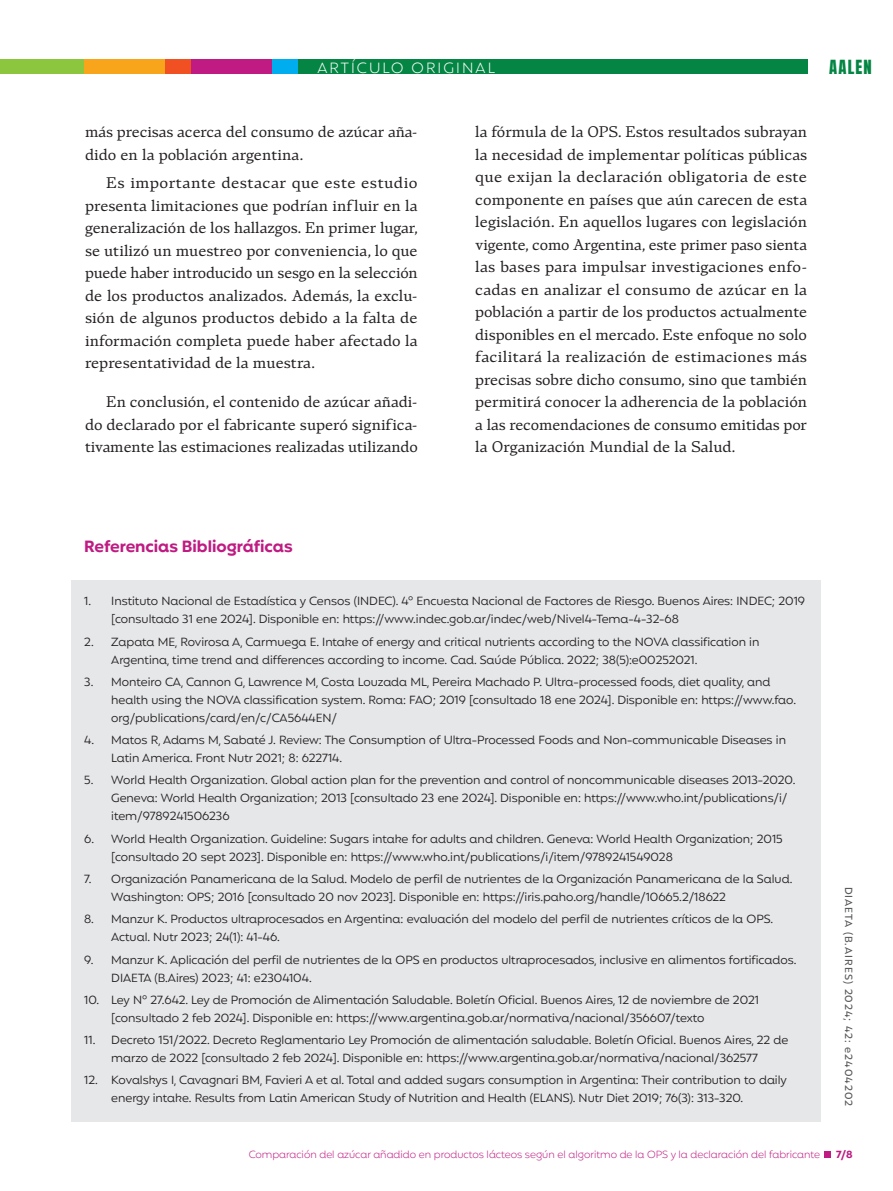
<style>
.page{position:relative;width:893px;height:1191px;background:#fff}
.page>*{position:absolute;margin:0;border:0;box-sizing:border-box;transform-origin:0 0}
.t1{font:16.65px "Anton";letter-spacing:.075em;color:#058544}
.t2{font:700 16.5px "Mangueira";color:#bf1b82}
.t3{font:15px/22.5px "Teramo Txt Rg";letter-spacing:-.005em;color:#231f20;text-align:justify}
.t4{font:300 15px "Mangueira";letter-spacing:.14em;color:#fff}
.t5{font:12px/18px "Mangueira";color:#231f20}
.t6{font:300 10.5px "Mangueira";color:#bf1b82}
.t7{font:500 10.5px "Mangueira";letter-spacing:.1em;color:#57585a}
.t8{font:700 10.5px "Mangueira";color:#bf1b82}
</style>
<div class="page">
<div style="left:1px;top:60px;width:807px;height:14px;background:#058544"></div>
<div style="left:0;top:60px;width:84px;height:14px;background:#8bc63e"></div>
<div style="left:84px;top:60px;width:82px;height:14px;background:#f9a51b"></div>
<div style="left:166px;top:60px;width:25px;height:14px;background:#f15122"></div>
<div style="left:191px;top:60px;width:82px;height:14px;background:#bf1b82"></div>
<div style="left:273px;top:60px;width:25px;height:14px;background:#00aeef"></div>
<div style="left:824px;top:1151px;width:7px;height:7px;background:#bf1b82"></div>
<div style="left:72px;top:580px;width:749px;height:62px;background:#e6e7e9"></div>
<div style="left:72px;top:620px;width:749px;height:62px;background:#e6e7e9"></div>
<div style="left:72px;top:661px;width:749px;height:80px;background:#e6e7e9"></div>
<div style="left:72px;top:719px;width:749px;height:62px;background:#e6e7e9"></div>
<div style="left:72px;top:759px;width:749px;height:80px;background:#e6e7e9"></div>
<div style="left:72px;top:817px;width:749px;height:62px;background:#e6e7e9"></div>
<div style="left:72px;top:858px;width:749px;height:62px;background:#e6e7e9"></div>
<div style="left:72px;top:898px;width:749px;height:62px;background:#e6e7e9"></div>
<div style="left:72px;top:938px;width:749px;height:62px;background:#e6e7e9"></div>
<div style="left:72px;top:978px;width:749px;height:62px;background:#e6e7e9"></div>
<div style="left:72px;top:1019px;width:749px;height:62px;background:#e6e7e9"></div>
<div style="left:72px;top:1059px;width:749px;height:62px;background:#e6e7e9"></div>
<p class="t4" style="left:317px;top:58px;width:179px">ARTÍCULO ORIGINAL</p>
<p class="t3" style="left:85px;top:120px;width:334px">más precisas acerca del consumo de azúcar aña&shy;dido en la población argentina.</p>
<p class="t3" style="left:85px;top:171px;width:334px;text-indent:21px">Es importante destacar que este estudio presenta limitaciones que podrían influir en la generalización de los hallazgos. En primer lugar, se utilizó un muestreo por conveniencia, lo que puede haber introducido un sesgo en la selección de los productos analizados. Además, la exclu&shy;sión de algunos productos debido a la falta de información completa puede haber afectado la representatividad de la muestra.</p>
<p class="t3" style="left:85px;top:390px;width:334px;text-indent:21px">En conclusión, el contenido de azúcar añadi&shy;do declarado por el fabricante superó significa&shy;tivamente las estimaciones realizadas utilizando</p>
<p class="t3" style="left:475px;top:120px;width:333px">la fórmula de la OPS. Estos resultados subrayan la necesidad de implementar políticas públicas que exijan la declaración obligatoria de este componente en países que aún carecen de esta legislación. En aquellos lugares con legislación vigente, como Argentina, este primer paso sienta las bases para impulsar investigaciones enfo&shy;cadas en analizar el consumo de azúcar en la población a partir de los productos actualmente disponibles en el mercado. Este enfoque no solo facilitará la realización de estimaciones más precisas sobre dicho consumo, sino que también permitirá conocer la adherencia de la población a las recomendaciones de consumo emitidas por la Organización Mundial de la Salud.</p>
<h1 class="t1" style="left:829px;top:58px;width:44px">AALEN</h1>
<h2 class="t2" style="left:84px;top:535px;width:210px">Referencias Bibliográficas</h2>
<p class="t5" style="left:111px;top:593px;width:695px;text-indent:-27px">1. Instituto Nacional de Estadística y Censos (INDEC). 4° Encuesta Nacional de Factores de Riesgo. Buenos Aires: INDEC; 2019 [consultado 31 ene 2024]. Disponible en: https://www.indec.gob.ar/indec/web/Nivel4-Tema-4-32-68</p>
<p class="t5" style="left:111px;top:633px;width:650px;text-indent:-27px">2. Zapata ME, Rovirosa A, Carmuega E. Intake of energy and critical nutrients according to the NOVA classification in<br>Argentina, time trend and differences according to income. Cad. Saúde Pública. 2022; 38(5):e00252021.</p>
<p class="t5" style="left:111px;top:674px;width:686px;text-indent:-27px">3. Monteiro CA, Cannon G, Lawrence M, Costa Louzada ML, Pereira Machado P. Ultra-processed foods, diet quality, and health using the NOVA classification system. Roma: FAO; 2019 [consultado 18 ene 2024]. Disponible en: https://www.fao. org/publications/card/en/c/CA5644EN/</p>
<p class="t5" style="left:111px;top:732px;width:676px;text-indent:-27px">4. Matos R, Adams M, Sabaté J. Review: The Consumption of Ultra-Processed Foods and Non-communicable Diseases in<br>Latin America. Front Nutr 2021; 8: 622714.</p>
<p class="t5" style="left:111px;top:772px;width:686px;text-indent:-27px">5. World Health Organization. Global action plan for the prevention and control of noncommunicable diseases 2013-2020.<br>Geneva: World Health Organization; 2013 [consultado 23 ene 2024]. Disponible en: https://www.who.int/publications/i/ item/9789241506236</p>
<p class="t5" style="left:111px;top:830px;width:673px;text-indent:-27px">6. World Health Organization. Guideline: Sugars intake for adults and children. Geneva: World Health Organization; 2015 [consultado 20 sept 2023]. Disponible en: https://www.who.int/publications/i/item/9789241549028</p>
<p class="t5" style="left:111px;top:871px;width:683px;text-indent:-27px">7. Organización Panamericana de la Salud. Modelo de perfil de nutrientes de la Organización Panamericana de la Salud.<br>Washington: OPS; 2016 [consultado 20 nov 2023]. Disponible en: https://iris.paho.org/handle/10665.2/18622</p>
<p class="t5" style="left:111px;top:911px;width:663px;text-indent:-27px">8. Manzur K. Productos ultraprocesados en Argentina: evaluación del modelo del perfil de nutrientes críticos de la OPS.<br>Actual. Nutr 2023; 24(1): 41-46.</p>
<p class="t5" style="left:111px;top:951px;width:687px;text-indent:-27px">9. Manzur K. Aplicación del perfil de nutrientes de la OPS en productos ultraprocesados, inclusive en alimentos fortificados.<br>DIAETA (B.Aires) 2023; 41: e2304104.</p>
<p class="t5" style="left:111px;top:991px;width:649px;text-indent:-27px">10. Ley N° 27.642. Ley de Promoción de Alimentación Saludable. Boletín Oficial. Buenos Aires, 12 de noviembre de 2021 [consultado 2 feb 2024]. Disponible en: https://www.argentina.gob.ar/normativa/nacional/356607/texto</p>
<p class="t5" style="left:84px;top:1032px;width:705px;text-align:center">11. Decreto 151/2022. Decreto Reglamentario Ley Promoción de alimentación saludable. Boletín Oficial. Buenos Aires, 22 de marzo de 2022 [consultado 2 feb 2024]. Disponible en: https://www.argentina.gob.ar/normativa/nacional/362577</p>
<p class="t5" style="left:111px;top:1072px;width:677px;text-indent:-27px">12. Kovalskys I, Cavagnari BM, Favieri A et al. Total and added sugars consumption in Argentina: Their contribution to daily energy intake. Results from Latin American Study of Nutrition and Health (ELANS). Nutr Diet 2019; 76(3): 313-320.</p>
<p class="t7" style="left:856px;top:886px;width:221px;rotate:90deg">DIAETA (B.AIRES) 2024; 42: e2404202</p>
<p class="t6" style="left:249px;top:1147px;width:573px">Comparación del azúcar añadido en productos lácteos según el algoritmo de la OPS y la declaración del fabricante</p>
<p class="t8" style="left:836px;top:1147px;width:18px">7/8</p>
</div>
